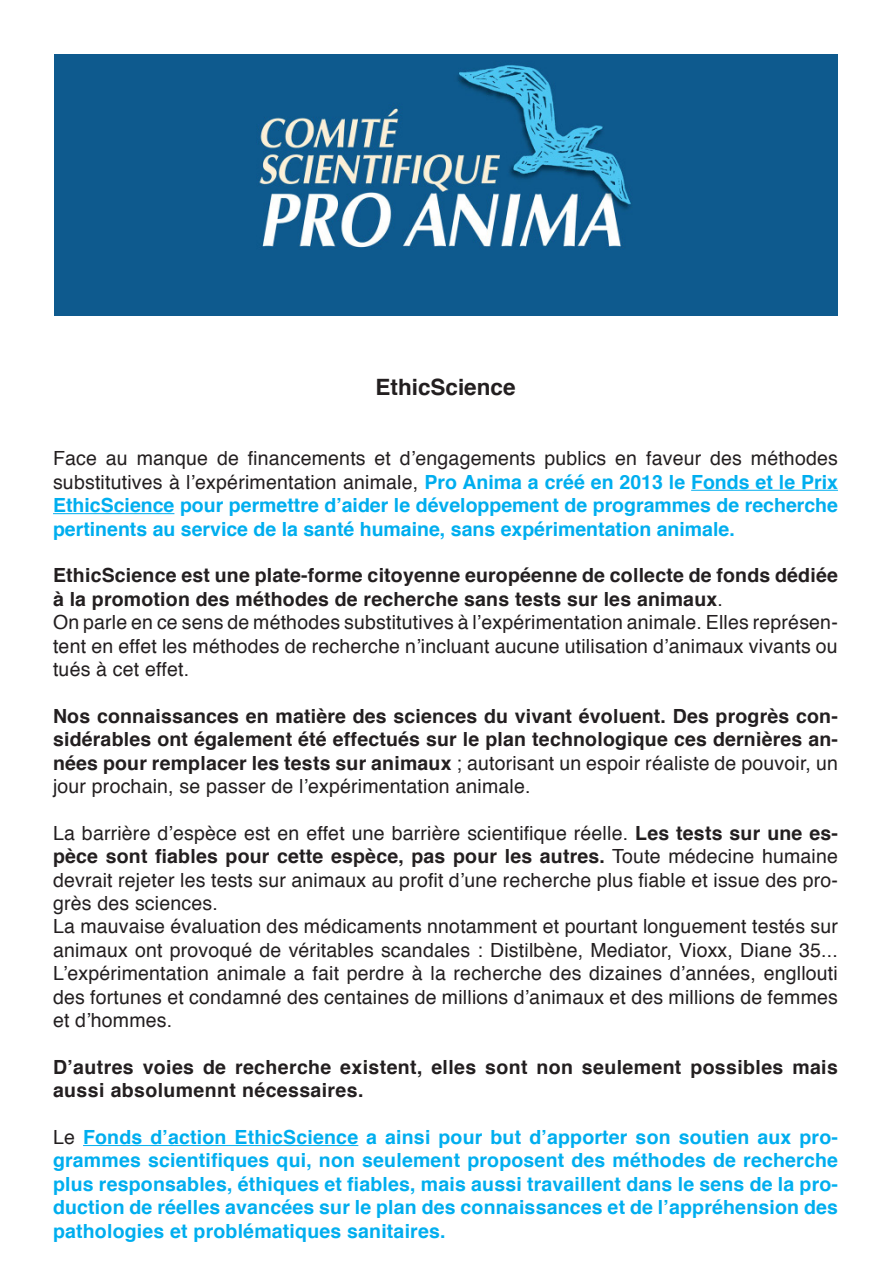
<style>
.page{position:relative;width:893px;height:1263px;background:#fff}
.page>*{position:absolute;margin:0;border:0;box-sizing:border-box;transform-origin:0 0}
.t1{font:700 22.5px "Helvetica";color:#231f20}
.t2{font:19.5px/23.4px "Helvetica";letter-spacing:.01em;color:#231f20;text-align:justify}
.t3{font:700 19.5px/23.4px "Helvetica";letter-spacing:.005em;color:#00aeef;text-align:justify}
.t4{font:700 19.5px/23.4px "Helvetica";letter-spacing:.01em;color:#231f20}
.s1{font-weight:400;color:#231f20}
.s2{font-weight:400}
.s3{font-weight:700}
</style>
<div class="page">
<img style="left:54px;top:54px;width:783px;height:261px">
<hr style="left:691px;top:490px;width:147px;height:1px;background:#00aeef">
<hr style="left:53px;top:513px;width:121px;height:1px;background:#00aeef">
<hr style="left:83px;top:1145px;width:275px;height:1px;background:#00aeef">
<p class="t1" style="left:375px;top:369px;width:142px">EthicScience</p>
<p class="t3" style="left:53px;top:447px;width:786px"><span class="s1">Face au manque de financements et d’engagements publics en faveur des méthodes substitutives à l’expérimentation animale,</span> Pro Anima a créé en 2013 le Fonds et le Prix EthicScience pour permettre d’aider le développement de programmes de recherche pertinents au service de la santé humaine, sans expérimentation animale.</p>
<p class="t4" style="left:53px;top:564px;width:786px">EthicScience est une plate-forme citoyenne européenne de collecte de fonds dédiée à la promotion des méthodes de recherche sans tests sur les animaux<span class="s2">.</span></p>
<p class="t2" style="left:53px;top:611px;width:786px">On parle en ce sens de méthodes substitutives à l’expérimentation animale. Elles représen&shy;tent en effet les méthodes de recherche n’incluant aucune utilisation d’animaux vivants ou tués à cet effet.</p>
<p class="t4" style="left:53px;top:704px;width:786px;text-align:justify">Nos connaissances en matière des sciences du vivant évoluent. Des progrès con&shy;sidérables ont également été effectués sur le plan technologique ces dernières an&shy;nées pour remplacer les tests sur animaux <span class="s2">; autorisant un espoir réaliste de pouvoir, un jour prochain, se passer de l’expérimentation animale.</span></p>
<p class="t2" style="left:53px;top:822px;width:786px">La barrière d’espèce est en effet une barrière scientifique réelle. <span class="s3">Les tests sur une es&shy;pèce sont fiables pour cette espèce, pas pour les autres.</span> Toute médecine humaine devrait rejeter les tests sur animaux au profit d’une recherche plus fiable et issue des pro&shy;grès des sciences.</p>
<p class="t2" style="left:53px;top:915px;width:786px">La mauvaise évaluation des médicaments nnotamment et pourtant longuement testés sur animaux ont provoqué de véritables scandales : Distilbène, Mediator, Vioxx, Diane 35...<br>L’expérimentation animale a fait perdre à la recherche des dizaines d’années, engllouti des fortunes et condamné des centaines de millions d’animaux et des millions de femmes et d’hommes.</p>
<p class="t4" style="left:53px;top:1055px;width:786px">D’autres voies de recherche existent, elles sont non seulement possibles mais aussi absolumennt nécessaires.</p>
<p class="t3" style="left:53px;top:1126px;width:786px"><span class="s1">Le</span> Fonds d’action EthicScience a ainsi pour but d’apporter son soutien aux pro&shy;grammes scientifiques qui, non seulement proposent des méthodes de recherche plus responsables, éthiques et fiables, mais aussi travaillent dans le sens de la pro&shy;duction de réelles avancées sur le plan des connaissances et de l’appréhension des pathologies et problématiques sanitaires.</p>
</div>
